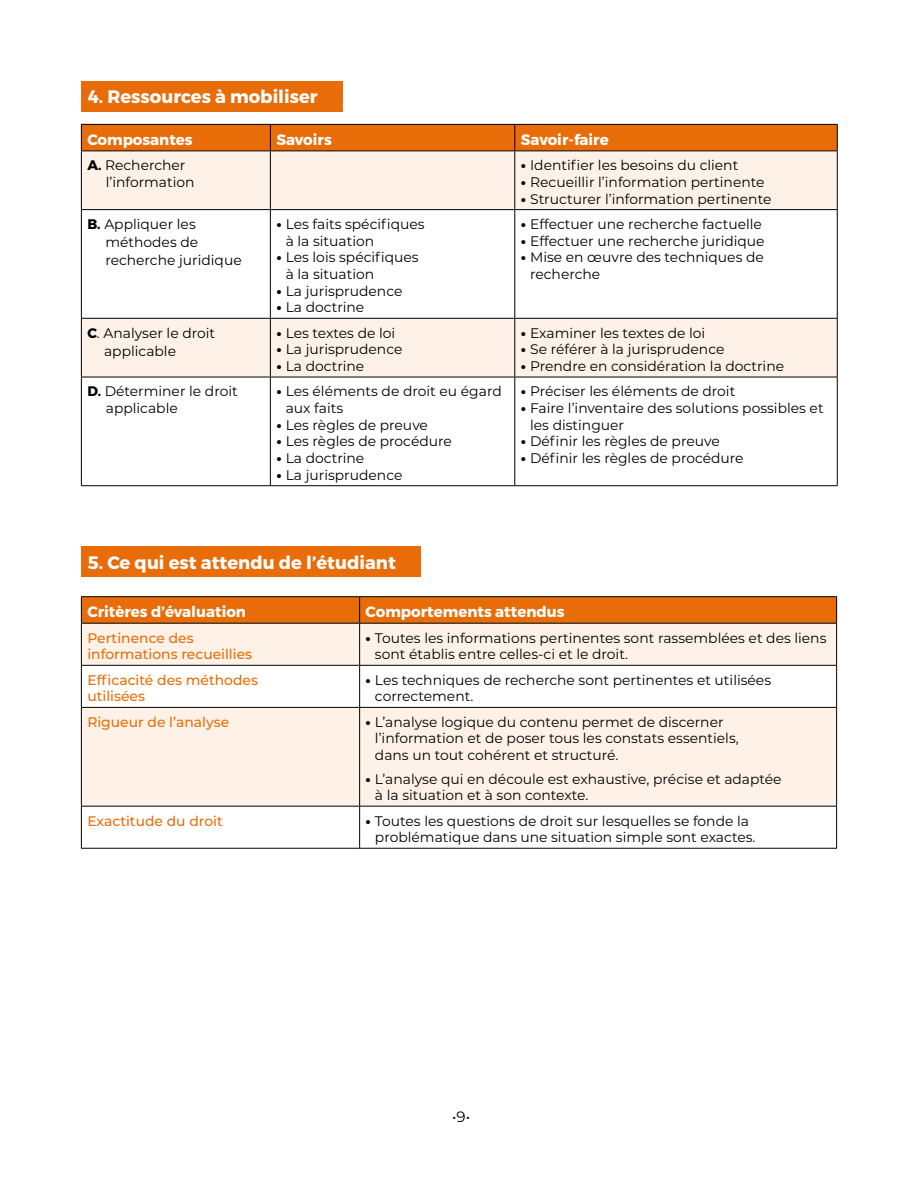
<style>
.page{position:relative;width:918px;height:1188px;background:#fff}
.page>*{position:absolute;margin:0;border:0;box-sizing:border-box;transform-origin:0 0}
.Intertitre_2{font:700 18px "Montserrat";color:#fff}
.t1{font:700 15px "Montserrat";color:#fff}
.t2{font:15px "Montserrat";color:#000}
.Texte{font:13.8px/16.6px "Montserrat";color:#000}
.t3{font:500 13.8px "Montserrat";color:#e86d09}
.s1{font-weight:700}
.s2{font-weight:800}
</style>
<div class="page">
<div style="left:81px;top:81px;width:261px;height:30px;background:#e86d09"></div>
<div style="left:82px;top:152px;width:755px;height:57px;background:#fef2e8"></div>
<svg style="left:82px;top:210px;width:755px;height:275px"></svg>
<svg style="left:81px;top:124px;width:757px;height:27px;background:#da6709"></svg>
<hr style="left:81px;top:151px;width:189px;height:1px;background:#000">
<hr style="left:81px;top:151px;width:1px;height:58px;background:#000">
<hr style="left:270px;top:151px;width:245px;height:1px;background:#000">
<hr style="left:270px;top:151px;width:1px;height:58px;background:#000">
<hr style="left:515px;top:151px;width:323px;height:1px;background:#000">
<hr style="left:514px;top:151px;width:1px;height:58px;background:#000">
<hr style="left:837px;top:151px;width:1px;height:58px;background:#000">
<hr style="left:81px;top:209px;width:189px;height:1px;background:#000">
<hr style="left:81px;top:210px;width:1px;height:108px;background:#000">
<hr style="left:270px;top:209px;width:245px;height:1px;background:#000">
<hr style="left:270px;top:210px;width:1px;height:108px;background:#000">
<hr style="left:515px;top:209px;width:323px;height:1px;background:#000">
<hr style="left:514px;top:210px;width:1px;height:108px;background:#000">
<hr style="left:837px;top:210px;width:1px;height:108px;background:#000">
<hr style="left:81px;top:318px;width:189px;height:1px;background:#000">
<hr style="left:81px;top:319px;width:1px;height:58px;background:#000">
<hr style="left:270px;top:318px;width:245px;height:1px;background:#000">
<hr style="left:270px;top:319px;width:1px;height:58px;background:#000">
<hr style="left:515px;top:318px;width:323px;height:1px;background:#000">
<hr style="left:514px;top:319px;width:1px;height:58px;background:#000">
<hr style="left:837px;top:319px;width:1px;height:58px;background:#000">
<hr style="left:81px;top:377px;width:189px;height:1px;background:#000">
<hr style="left:81px;top:377px;width:1px;height:108px;background:#000">
<hr style="left:270px;top:377px;width:245px;height:1px;background:#000">
<hr style="left:270px;top:377px;width:1px;height:108px;background:#000">
<hr style="left:515px;top:377px;width:323px;height:1px;background:#000">
<hr style="left:514px;top:377px;width:1px;height:108px;background:#000">
<hr style="left:837px;top:377px;width:1px;height:108px;background:#000">
<hr style="left:81px;top:485px;width:189px;height:1px;background:#000">
<hr style="left:270px;top:485px;width:245px;height:1px;background:#000">
<hr style="left:515px;top:485px;width:323px;height:1px;background:#000">
<div style="left:81px;top:547px;width:339px;height:30px;background:#e86d09"></div>
<svg style="left:82px;top:624px;width:754px;height:182px;fill:#fef2e8"></svg>
<hr style="left:81px;top:596px;width:279px;height:1px;background:#000">
<hr style="left:360px;top:596px;width:477px;height:1px;background:#000">
<svg style="left:81px;top:597px;width:756px;height:26px;background:#e26a08"></svg>
<hr style="left:81px;top:623px;width:279px;height:1px;background:#000">
<hr style="left:81px;top:624px;width:1px;height:41px;background:#000">
<hr style="left:360px;top:623px;width:477px;height:1px;background:#000">
<hr style="left:359px;top:624px;width:1px;height:41px;background:#000">
<hr style="left:836px;top:624px;width:1px;height:41px;background:#000">
<hr style="left:81px;top:665px;width:279px;height:1px;background:#000">
<hr style="left:81px;top:666px;width:1px;height:41px;background:#000">
<hr style="left:360px;top:665px;width:477px;height:1px;background:#000">
<hr style="left:359px;top:666px;width:1px;height:41px;background:#000">
<hr style="left:836px;top:666px;width:1px;height:41px;background:#000">
<hr style="left:81px;top:707px;width:279px;height:1px;background:#000">
<hr style="left:81px;top:708px;width:1px;height:98px;background:#000">
<hr style="left:360px;top:707px;width:477px;height:1px;background:#000">
<hr style="left:359px;top:708px;width:1px;height:98px;background:#000">
<hr style="left:836px;top:708px;width:1px;height:98px;background:#000">
<hr style="left:81px;top:806px;width:279px;height:1px;background:#000">
<hr style="left:81px;top:807px;width:1px;height:41px;background:#000">
<hr style="left:360px;top:806px;width:477px;height:1px;background:#000">
<hr style="left:359px;top:807px;width:1px;height:41px;background:#000">
<hr style="left:836px;top:807px;width:1px;height:41px;background:#000">
<hr style="left:81px;top:848px;width:279px;height:1px;background:#000">
<hr style="left:360px;top:848px;width:477px;height:1px;background:#000">
<p class="Intertitre_2" style="left:88px;top:86px;width:231px">4. Ressources à mobiliser</p>
<p class="t1" style="left:87px;top:130px;width:107px">Composantes</p>
<p class="t1" style="left:276px;top:130px;width:57px">Savoirs</p>
<p class="t1" style="left:521px;top:130px;width:89px">Savoir-faire</p>
<p class="Texte" style="left:106px;top:157px;width:90px;text-indent:-18px"><span class="s1">A.</span> Rechercher l’information</p>
<p class="Texte" style="left:521px;top:157px;width:219px"><span class="s2">•</span> Identifier les besoins du client</p>
<p class="Texte" style="left:521px;top:173px;width:245px"><span class="s2">•</span> Recueillir l’information pertinente</p>
<p class="Texte" style="left:521px;top:190px;width:252px"><span class="s2">•</span> Structurer l’information pertinente</p>
<p class="Texte" style="left:105px;top:215px;width:138px;line-height:18px;text-indent:-18px"><span class="s1">B.</span> Appliquer les méthodes de recherche juridique</p>
<p class="Texte" style="left:286px;top:215px;width:140px;text-indent:-9px"><span class="s2">•</span> Les faits spécifiques à la situation</p>
<p class="Texte" style="left:286px;top:249px;width:135px;text-indent:-9px"><span class="s2">•</span> Les lois spécifiques à la situation</p>
<p class="Texte" style="left:276px;top:282px;width:128px"><span class="s2">•</span> La jurisprudence</p>
<p class="Texte" style="left:276px;top:299px;width:89px"><span class="s2">•</span> La doctrine</p>
<p class="Texte" style="left:104px;top:323px;width:113px;line-height:18px;text-indent:-17px"><span class="s1">C</span>. Analyser le droit applicable</p>
<p class="Texte" style="left:276px;top:324px;width:120px"><span class="s2">•</span> Les textes de loi</p>
<p class="Texte" style="left:276px;top:341px;width:128px"><span class="s2">•</span> La jurisprudence</p>
<p class="Texte" style="left:276px;top:357px;width:89px"><span class="s2">•</span> La doctrine</p>
<p class="Texte" style="left:106px;top:383px;width:133px;text-indent:-18px"><span class="s1">D.</span> Déterminer le droit applicable</p>
<p class="Texte" style="left:286px;top:383px;width:218px;text-indent:-9px"><span class="s2">•</span> Les éléments de droit eu égard aux faits</p>
<p class="Texte" style="left:276px;top:416px;width:153px"><span class="s2">•</span> Les règles de preuve</p>
<p class="Texte" style="left:276px;top:433px;width:177px"><span class="s2">•</span> Les règles de procédure</p>
<p class="Texte" style="left:276px;top:449px;width:89px"><span class="s2">•</span> La doctrine</p>
<p class="Texte" style="left:276px;top:466px;width:128px"><span class="s2">•</span> La jurisprudence</p>
<p class="Texte" style="left:521px;top:215px;width:243px"><span class="s2">•</span> Effectuer une recherche factuelle</p>
<p class="Texte" style="left:521px;top:232px;width:245px"><span class="s2">•</span> Effectuer une recherche juridique</p>
<p class="Texte" style="left:530px;top:249px;width:235px;text-indent:-9px"><span class="s2">•</span> Mise en œuvre des techniques de recherche</p>
<p class="Texte" style="left:521px;top:324px;width:186px"><span class="s2">•</span> Examiner les textes de loi</p>
<p class="Texte" style="left:521px;top:341px;width:205px"><span class="s2">•</span> Se référer à la jurisprudence</p>
<p class="Texte" style="left:521px;top:357px;width:265px"><span class="s2">•</span> Prendre en considération la doctrine</p>
<p class="Texte" style="left:521px;top:383px;width:216px"><span class="s2">•</span> Préciser les éléments de droit</p>
<p class="Texte" style="left:530px;top:399px;width:295px;text-indent:-9px"><span class="s2">•</span> Faire l’inventaire des solutions possibles et les distinguer</p>
<p class="Texte" style="left:521px;top:433px;width:201px"><span class="s2">•</span> Définir les règles de preuve</p>
<p class="Texte" style="left:521px;top:449px;width:224px"><span class="s2">•</span> Définir les règles de procédure</p>
<p class="Intertitre_2" style="left:88px;top:551px;width:310px">5. Ce qui est attendu de l’étudiant</p>
<p class="t1" style="left:87px;top:603px;width:160px">Critères d’évaluation</p>
<p class="t1" style="left:366px;top:603px;width:200px">Comportements attendus</p>
<p class="t3" style="left:87px;top:628px;width:108px">Pertinence des</p>
<p class="t3" style="left:87px;top:645px;width:166px">informations recueillies</p>
<p class="Texte" style="left:375px;top:629px;width:453px;text-indent:-9px"><span class="s2">•</span> Toutes les informations pertinentes sont rassemblées et des liens sont établis entre celles-ci et le droit.</p>
<p class="t3" style="left:87px;top:670px;width:172px">Efficacité des méthodes</p>
<p class="t3" style="left:87px;top:687px;width:59px">utilisées</p>
<p class="Texte" style="left:375px;top:671px;width:398px;text-indent:-9px"><span class="s2">•</span> Les techniques de recherche sont pertinentes et utilisées correctement.</p>
<p class="t3" style="left:87px;top:712px;width:143px">Rigueur de l’analyse</p>
<p class="Texte" style="left:375px;top:713px;width:365px;text-indent:-9px"><span class="s2">•</span> L’analyse logique du contenu permet de discerner l’information et de poser tous les constats essentiels, dans un tout cohérent et structuré.</p>
<p class="Texte" style="left:375px;top:770px;width:408px;text-indent:-9px"><span class="s2">•</span> L’analyse qui en découle est exhaustive, précise et adaptée à la situation et à son contexte.</p>
<p class="t3" style="left:87px;top:811px;width:137px">Exactitude du droit</p>
<p class="Texte" style="left:375px;top:812px;width:382px;text-indent:-9px"><span class="s2">•</span> Toutes les questions de droit sur lesquelles se fonde la problématique dans une situation simple sont exactes.</p>
<p class="t2" style="left:452px;top:1106px;width:20px">•9•</p>
</div>
